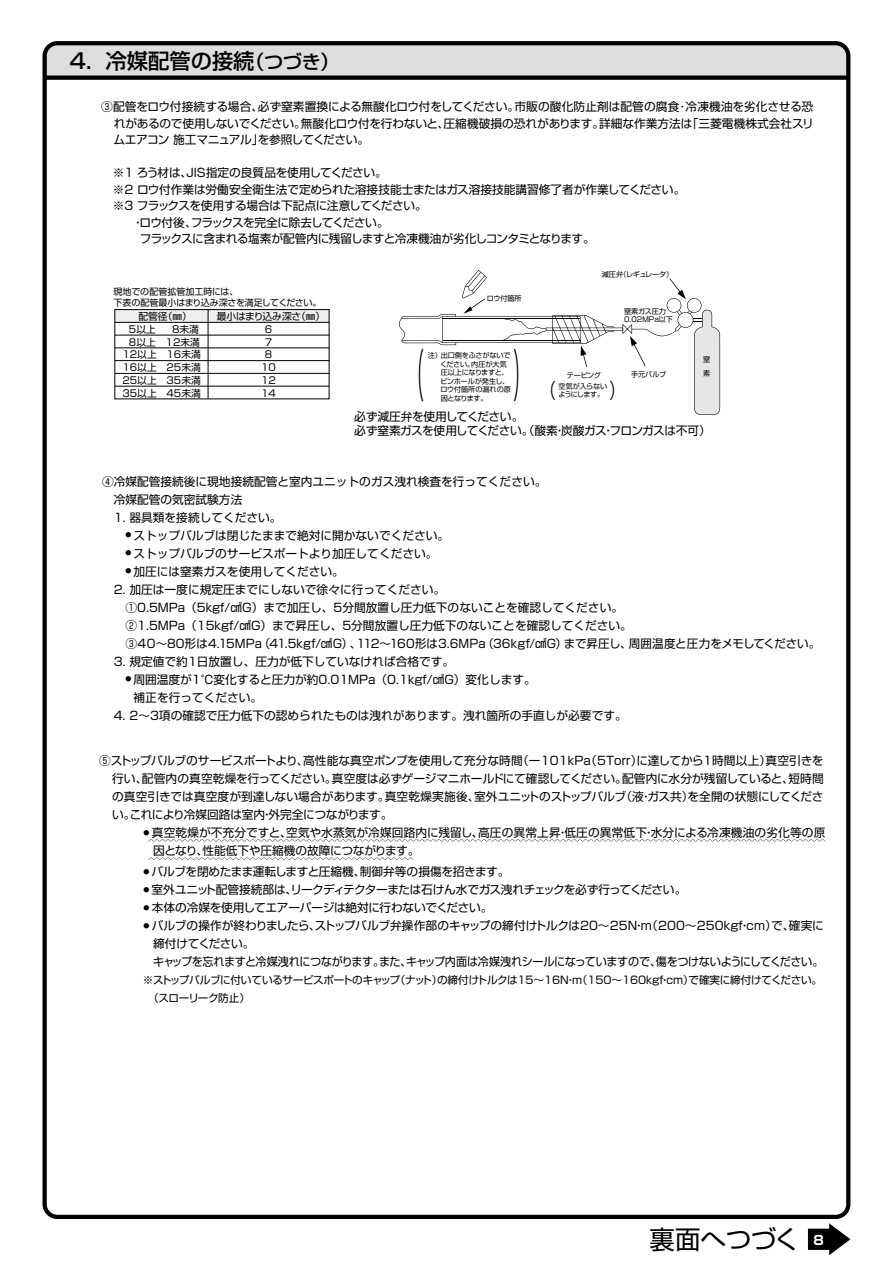
<style>
.page{position:relative;width:893px;height:1263px;background:#fff}
.page>*{position:absolute;margin:0;border:0;box-sizing:border-box;transform-origin:0 0}
.t1{font:55.05px "Shin Go Pr 5";color:#000;scale:.26 1}
.t2{font:25.5px "Shin Go Pr 5";letter-spacing:-.01em;color:#000}
.t3{font:500 21.3px "Shin Go Pr 5";color:#000}
.t4{font:11.7px/18px "Shin Go Pr 5";color:#000}
.t5{font:11.7px/16.5px "Shin Go Pr 5";letter-spacing:-.03em;color:#000}
.t6{font:11.7px/14.1px "Shin Go Pr 5";letter-spacing:-.035em;color:#000}
.t7{font:11.7px "Shin Go Pr 5";letter-spacing:-.025em;color:#000}
.t8{font:10.65px/18px "Shin Go Pr 5";letter-spacing:-.035em;color:#000}
.t9{font:9.75px/12.8px "Shin Go Pr 5";color:#000;text-align:center}
.t10{font:9.75px "Shin Go Pr 5";letter-spacing:-.02em;color:#000}
.t11{font:9px/10.5px "Shin Go Pr 5";letter-spacing:-.005em;color:#000}
.t12{font:7.2px/8.6px "Shin Go Pr 5";letter-spacing:-.03em;color:#000}
.t13{font:7.2px/8.6px "Shin Go Pr 5";color:#000}
.t14{font:7.2px/8.6px "Shin Go Pr 5";letter-spacing:-.055em;color:#000}
.s1{font-size:19.2px}
</style>
<div class="page">
<div style="left:48px;top:46px;width:797px;height:30px;background:#dcdddd"></div>
<svg style="left:48px;top:76px;width:797px;height:4px;background:#0d0d0d"></svg>
<div style="left:43px;top:41px;width:807px;height:1178px;border:4px solid #000;border-radius:13px"></div>
<div style="left:115px;top:310px;width:214px;height:12px;background:#efefef"></div>
<div style="left:114px;top:309px;width:215px;height:90px;border:1px solid #000"></div>
<hr style="left:115px;top:348px;width:214px;height:1px;background:#000">
<hr style="left:115px;top:360px;width:214px;height:1px;background:#000">
<hr style="left:115px;top:373px;width:214px;height:1px;background:#000">
<hr style="left:115px;top:386px;width:214px;height:1px;background:#000">
<hr style="left:115px;top:335px;width:214px;height:1px;background:#000">
<hr style="left:115px;top:322px;width:214px;height:1px;background:#000">
<hr style="left:208px;top:310px;width:1px;height:89px;background:#000">
<svg style="left:399px;top:270px;width:321px;height:145px"></svg>
<svg style="left:808px;top:1223px;width:42px;height:32px"></svg>
<svg style="left:149px;top:839px;width:676px;height:2px"></svg>
<svg style="left:148px;top:857px;width:265px;height:3px"></svg>
<h3 class="t3" style="left:70px;top:43px;width:271px">4. 冷媒配管の接続<span class="s1">（つづき）</span></h3>
<p class="t4" style="left:114px;top:98px;width:702px;line-height:16.5px;text-align:justify;text-indent:-12px">③配管をロウ付接続する場合、必ず窒素置換による無酸化ロウ付をしてください。市販の酸化防止剤は配管の腐食･冷凍機油を劣化させる恐れがあるので使用しないでください。無酸化ロウ付を行わないと、圧縮機破損の恐れがあります。詳細な作業方法は「三菱電機株式会社スリムエアコン 施工マニュアル」を参照してください。</p>
<p class="t5" style="left:101px;top:164px;width:586px">　※1 ろう材は、JIS指定の良質品を使用してください。<br>　※2 ロウ付作業は労働安全衛生法で定められた溶接技能士またはガス溶接技能講習修了者が作業してください。　※3 フラックスを使用する場合は下記点に注意してください。<br>　　　・ロウ付後、フラックスを完全に除去してください。<br>　　　 フラックスに含まれる塩素が配管内に残留しますと冷凍機油が劣化しコンタミとなります。</p>
<p class="t11" style="left:113px;top:286px;width:210px">現地での配管拡管加工時には、<br>下表の配管最小はまり込み深さを満足してください。</p>
<p class="t9" style="left:261px;top:322px;width:16px">6<br>7<br>8<br>10<br>12<br>14</p>
<p class="t9" style="left:138px;top:309px;width:55px">配管径（㎜）</p>
<p class="t10" style="left:217px;top:308px;width:110px">最小はまり込み深さ（㎜）</p>
<p class="t9" style="left:122px;top:322px;width:80px">5以上　 8未満<br>8以上　12未満<br>12以上　16未満<br>16以上　25未満<br>25以上　35未満<br>35以上　45未満</p>
<p class="t12" style="left:487px;top:293px;width:36px">ロウ付箇所</p>
<p class="t12" style="left:602px;top:270px;width:73px">減圧弁（レギュレータ）</p>
<p class="t13" style="left:624px;top:306px;width:50px">窒素ガス圧力<br>0.02ＭPa以下</p>
<h1 class="t1" style="left:410px;top:330px;width:454px">（ 　　　 　 ）</h1>
<p class="t12" style="left:440px;top:350px;width:72px;text-indent:-12px">注）出口側をふさがないでください。内圧が大気圧以上になりますと、ピンホールが発生し、ロウ付箇所の漏れの原因となります。</p>
<p class="t12" style="left:703px;top:352px;width:8px;line-height:14.2px">窒素</p>
<p class="t12" style="left:567px;top:370px;width:36px">テーピング</p>
<p class="t12" style="left:631px;top:370px;width:37px">手元バルブ</p>
<p class="t6" style="left:354px;top:408px;width:358px">必ず減圧弁を使用してください。<br>必ず窒素ガスを使用してください。（酸素・炭酸ガス・フロンガスは不可）</p>
<p class="t14" style="left:558px;top:381px;width:50px">空気が入らないようにします。</p>
<p class="t4" style="left:102px;top:471px;width:446px">④冷媒配管接続後に現地接続配管と室内ユニットのガス洩れ検査を行ってください。　冷媒配管の気密試験方法</p>
<p class="t4" style="left:114px;top:507px;width:169px">1. 器具類を接続してください。</p>
<p class="t4" style="left:125px;top:525px;width:325px"><sup>●</sup> ストップバルブは閉じたままで絶対に開かないでください。</p>
<p class="t4" style="left:125px;top:543px;width:314px"><sup>●</sup> ストップバルブのサービスポートより加圧してください。</p>
<p class="t4" style="left:125px;top:561px;width:220px"><sup>●</sup> 加圧には窒素ガスを使用してください。</p>
<p class="t4" style="left:114px;top:579px;width:333px">2. 加圧は一度に規定圧までにしないで徐々に行ってください。</p>
<p class="t4" style="left:114px;top:597px;width:511px">　①0.5MPa（5kgf/㎠G）まで加圧し、5分間放置し圧力低下のないことを確認してください。</p>
<p class="t4" style="left:114px;top:615px;width:520px">　②1.5MPa（15kgf/㎠G）まで昇圧し、5分間放置し圧力低下のないことを確認してください。</p>
<p class="t4" style="left:125px;top:633px;width:696px">③40～80形は4.15MPa（41.5kgf/㎠G）、112～160形は3.6MPa（36kgf/㎠G）まで昇圧し、周囲温度と圧力をメモしてください。</p>
<p class="t4" style="left:114px;top:651px;width:342px">3. 規定値で約1日放置し、圧力が低下していなければ合格です。</p>
<p class="t4" style="left:102px;top:669px;width:435px;text-indent:23px"><sup>●</sup> 周囲温度が1°C変化すると圧力が約0.01MPa（0.1kgf/㎠G）変化します。　　 補正を行ってください。</p>
<p class="t4" style="left:114px;top:705px;width:514px">4. 2～3項の確認で圧力低下の認められたものは洩れがあります。洩れ箇所の手直しが必要です。</p>
<p class="t4" style="left:112px;top:750px;width:713px;text-align:justify;text-indent:-13px">⑤ストップバルブのサービスポートより、高性能な真空ポンプを使用して充分な時間（ー101kPa（5Torr）に達してから1時間以上）真空引きを行い、配管内の真空乾燥を行ってください。真空度は必ずゲージマニホールドにて確認してください。配管内に水分が残留していると、短時間の真空引きでは真空度が到達しない場合があります。真空乾燥実施後、室外ユニットのストップバルブ（液・ガス共）を全開の状態にしてください。これにより冷媒回路は室内・外完全につながります。</p>
<p class="t4" style="left:153px;top:822px;width:674px;text-indent:-10px"><sup>●</sup> 真空乾燥が不充分ですと、空気や水蒸気が冷媒回路内に残留し、高圧の異常上昇・低圧の異常低下・水分による冷凍機油の劣化等の原因となり、性能低下や圧縮機の故障につながります。</p>
<p class="t5" style="left:143px;top:862px;width:368px"><sup>●</sup> バルブを閉めたまま運転しますと圧縮機、制御弁等の損傷を招きます。</p>
<p class="t6" style="left:143px;top:881px;width:544px"><sup>●</sup> 室外ユニット配管接続部は、リークディテクターまたは石けん水でガス洩れチェックを必ず行ってください。</p>
<p class="t7" style="left:143px;top:898px;width:350px"><sup>●</sup> 本体の冷媒を使用してエアーパージは絶対に行わないでください。</p>
<p class="t5" style="left:153px;top:915px;width:672px;line-height:18px;text-indent:-10px"><sup>●</sup> バルブの操作が終わりましたら、ストップバルブ弁操作部のキャップの締付けトルクは20～25N・m（200～250kgf・cm）で、確実に締付けてください。<br>キャップを忘れますと冷媒洩れにつながります。また、キャップ内面は冷媒洩れシールになっていますので、傷をつけないようにしてください。</p>
<p class="t8" style="left:143px;top:970px;width:681px">※ストップバルブに付いているサービスポートのキャップ（ナット）の締付けトルクは15～16N・m（150～160kgf・cm）で確実に締付けてください。　（スローリーク防止）</p>
<h2 class="t2" style="left:649px;top:1218px;width:176px">裏面へつづく <sup>8</sup></h2>
</div>
